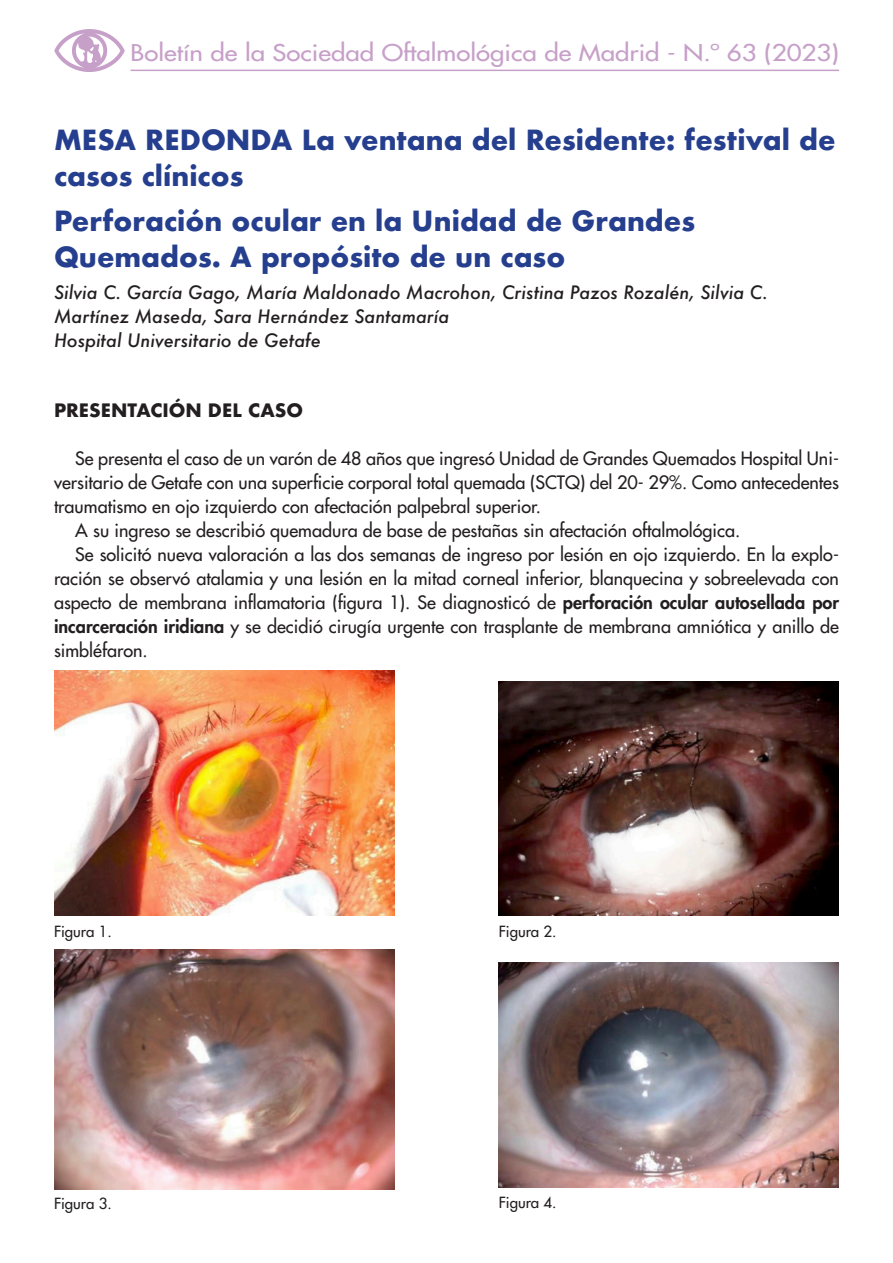
<style>
.page{position:relative;width:893px;height:1263px;background:#fff}
.page>*{position:absolute;margin:0;border:0;box-sizing:border-box;transform-origin:0 0}
._01-TITULO{font:700 27px/36px "Futura";color:#253f8e}
.t1{font:500 22.5px "Futura Std";color:#c7a0c9;scale:1.15 1}
._05-TEXTO{font:500 18px/24px "Futura Std";color:#231f20;text-align:justify}
._02-AUTOR{font:italic 500 18px/24px "Futura";color:#231f20}
._06-ladillo{font:700 18px "Futura";color:#231f20}
._07-pie_de_foto{font:500 15px "Futura Std";color:#231f20}
.s1{font-weight:800}
</style>
<div class="page">
<img style="left:54px;top:29px;width:71px;height:42px">
<hr style="left:131px;top:70px;width:708px;height:1px;background:#c7a0c9">
<img style="left:54px;top:670px;width:340px;height:246px">
<img style="left:499px;top:682px;width:340px;height:233px">
<img style="left:54px;top:950px;width:340px;height:239px">
<img style="left:499px;top:963px;width:340px;height:225px">
<p class="t1" style="left:131px;top:39px;width:618px">Boletín de la Sociedad Oftalmológica de Madrid - N.º 63 (2023)</p>
<p class="_01-TITULO" style="left:54px;top:122px;width:783px">MESA REDONDA La ventana del Residente: festival de casos clínicos</p>
<p class="_01-TITULO" style="left:54px;top:202px;width:643px">Perforación ocular en la Unidad de Grandes<br>Quemados. A propósito de un caso</p>
<p class="_02-AUTOR" style="left:54px;top:280px;width:715px">Silvia C. García Gago, María Maldonado Macrohon, Cristina Pazos Rozalén, Silvia C.<br>Martínez Maseda, Sara Hernández Santamaría</p>
<p class="_02-AUTOR" style="left:54px;top:328px;width:269px">Hospital Universitario de Getafe</p>
<p class="_06-ladillo" style="left:54px;top:397px;width:251px">PRESENTACIÓN DEL CASO</p>
<p class="_05-TEXTO" style="left:54px;top:446px;width:786px;text-indent:21px">Se presenta el caso de un varón de 48 años que ingresó Unidad de Grandes Quemados Hospital Uni&shy;versitario de Getafe con una superficie corporal total quemada (SCTQ) del 20- 29%. Como antecedentes traumatismo en ojo izquierdo con afectación palpebral superior.</p>
<p class="_05-TEXTO" style="left:75px;top:518px;width:666px">A su ingreso se describió quemadura de base de pestañas sin afectación oftalmológica.</p>
<p class="_05-TEXTO" style="left:54px;top:542px;width:787px;text-indent:21px">Se solicitó nueva valoración a las dos semanas de ingreso por lesión en ojo izquierdo. En la explo&shy;ración se observó atalamia y una lesión en la mitad corneal inferior, blanquecina y sobreelevada con aspecto de membrana inflamatoria (figura 1). Se diagnosticó de <span class="s1">perforación ocular autosellada por incarceración iridiana</span> y se decidió cirugía urgente con trasplante de membrana amniótica y anillo de simbléfaron.</p>
<p class="_07-pie_de_foto" style="left:54px;top:922px;width:59px">Figura 1.</p>
<p class="_07-pie_de_foto" style="left:499px;top:922px;width:59px">Figura 2.</p>
<p class="_07-pie_de_foto" style="left:54px;top:1194px;width:59px">Figura 3.</p>
<p class="_07-pie_de_foto" style="left:499px;top:1193px;width:59px">Figura 4.</p>
</div>
